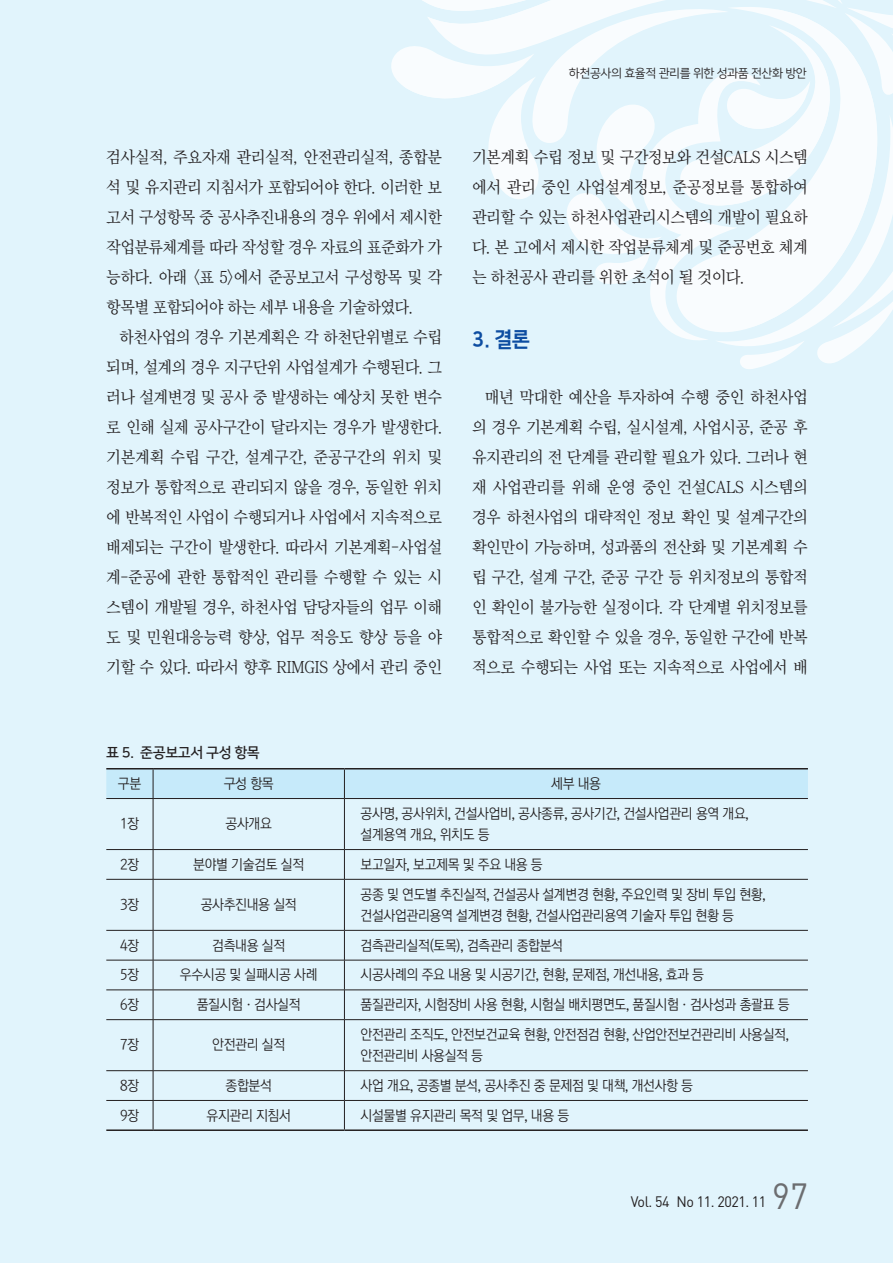
<style>
.page{position:relative;width:893px;height:1263px;background:#e1f4fc}
.page>*{position:absolute;margin:0;border:0;box-sizing:border-box;transform-origin:0 0}
.t1{font:36px "DIN Pro";color:#6c6d70;scale:.95 1}
._1_중타이틀{font:21px "Nanum Square EB";color:#0d4da1;scale:.95 1}
.t2{font:16.5px/30px "Chosun Sm";letter-spacing:-.03em;color:#231f20;text-align:justify}
.t3{font:15px "DIN Pro";letter-spacing:-.03em;color:#231f20;scale:.95 1}
._5_표안_윤고딕{font:14.25px/21px "Korean GD12 R";letter-spacing:-.03em;color:#231f20;scale:.95 1}
._4_표그림제목{font:14.25px "Nanum Square B";letter-spacing:-.03em;color:#231f20}
.t4{font:12px "Nanum Square R";letter-spacing:-.03em;color:#231f20}
</style>
<div class="page">
<svg style="left:740px;top:346px;width:120px;height:23px"></svg>
<svg style="left:391px;top:13px;width:502px;height:333px"></svg>
<svg style="left:393px;top:0;width:486px;height:206px"></svg>
<svg style="left:391px;top:262px;width:165px;height:84px"></svg>
<div style="left:106px;top:769px;width:702px;height:29px;background:#c6eafa"></div>
<hr style="left:106px;top:798px;width:47px;height:1px;background:#231f20">
<hr style="left:153px;top:798px;width:191px;height:1px;background:#231f20">
<hr style="left:153px;top:799px;width:1px;height:50px;background:#231f20">
<hr style="left:344px;top:798px;width:464px;height:1px;background:#231f20">
<hr style="left:344px;top:799px;width:1px;height:50px;background:#231f20">
<hr style="left:106px;top:849px;width:47px;height:1px;background:#231f20">
<hr style="left:153px;top:849px;width:191px;height:1px;background:#231f20">
<svg style="left:153px;top:850px;width:1px;height:29px"></svg>
<hr style="left:344px;top:849px;width:464px;height:1px;background:#231f20">
<svg style="left:344px;top:850px;width:1px;height:29px"></svg>
<hr style="left:106px;top:879px;width:47px;height:1px;background:#231f20">
<hr style="left:153px;top:879px;width:191px;height:1px;background:#231f20">
<hr style="left:153px;top:879px;width:1px;height:51px;background:#231f20">
<hr style="left:344px;top:879px;width:464px;height:1px;background:#231f20">
<hr style="left:344px;top:879px;width:1px;height:51px;background:#231f20">
<hr style="left:106px;top:930px;width:47px;height:1px;background:#231f20">
<hr style="left:153px;top:930px;width:191px;height:1px;background:#231f20">
<hr style="left:153px;top:930px;width:1px;height:30px;background:#231f20">
<hr style="left:344px;top:930px;width:464px;height:1px;background:#231f20">
<hr style="left:344px;top:930px;width:1px;height:30px;background:#231f20">
<hr style="left:106px;top:960px;width:47px;height:1px;background:#231f20">
<hr style="left:153px;top:960px;width:191px;height:1px;background:#231f20">
<hr style="left:153px;top:960px;width:1px;height:30px;background:#231f20">
<hr style="left:344px;top:960px;width:464px;height:1px;background:#231f20">
<hr style="left:344px;top:960px;width:1px;height:30px;background:#231f20">
<hr style="left:106px;top:990px;width:47px;height:1px;background:#231f20">
<hr style="left:153px;top:990px;width:191px;height:1px;background:#231f20">
<svg style="left:153px;top:990px;width:1px;height:29px"></svg>
<hr style="left:344px;top:990px;width:464px;height:1px;background:#231f20">
<svg style="left:344px;top:990px;width:1px;height:29px"></svg>
<hr style="left:106px;top:1019px;width:47px;height:1px;background:#231f20">
<hr style="left:153px;top:1019px;width:191px;height:1px;background:#231f20">
<hr style="left:153px;top:1020px;width:1px;height:50px;background:#231f20">
<hr style="left:344px;top:1019px;width:464px;height:1px;background:#231f20">
<hr style="left:344px;top:1020px;width:1px;height:50px;background:#231f20">
<hr style="left:106px;top:1070px;width:47px;height:1px;background:#231f20">
<hr style="left:153px;top:1070px;width:191px;height:1px;background:#231f20">
<hr style="left:344px;top:1070px;width:464px;height:1px;background:#231f20">
<hr style="left:106px;top:1100px;width:47px;height:1px;background:#231f20">
<hr style="left:153px;top:1100px;width:191px;height:1px;background:#231f20">
<svg style="left:153px;top:1071px;width:1px;height:58px"></svg>
<hr style="left:344px;top:1100px;width:464px;height:1px;background:#231f20">
<svg style="left:344px;top:1071px;width:1px;height:58px"></svg>
<hr style="left:106px;top:768px;width:47px;height:1px;background:#231f20">
<hr style="left:153px;top:768px;width:191px;height:1px;background:#231f20">
<hr style="left:344px;top:768px;width:464px;height:1px;background:#231f20">
<hr style="left:106px;top:1129px;width:47px;height:2px;background:#231f20">
<hr style="left:153px;top:1129px;width:191px;height:2px;background:#231f20">
<hr style="left:344px;top:1129px;width:464px;height:2px;background:#231f20">
<p class="t2" style="left:106px;top:142px;width:337px">검사실적, 주요자재 관리실적, 안전관리실적, 종합분 석 및 유지관리 지침서가 포함되어야 한다. 이러한 보 고서 구성항목 중 공사추진내용의 경우 위에서 제시한 작업분류체계를 따라 작성할 경우 자료의 표준화가 가 능하다. 아래 &lt;표 5&gt;에서 준공보고서 구성항목 및 각 항목별 포함되어야 하는 세부 내용을 기술하였다.</p>
<p class="t2" style="left:106px;top:322px;width:337px;text-indent:13px">하천사업의 경우 기본계획은 각 하천단위별로 수립 되며, 설계의 경우 지구단위 사업설계가 수행된다. 그 러나 설계변경 및 공사 중 발생하는 예상치 못한 변수 로 인해 실제 공사구간이 달라지는 경우가 발생한다. 기본계획 수립 구간, 설계구간, 준공구간의 위치 및 정보가 통합적으로 관리되지 않을 경우, 동일한 위치 에 반복적인 사업이 수행되거나 사업에서 지속적으로 배제되는 구간이 발생한다. 따라서 기본계획-사업설 계-준공에 관한 통합적인 관리를 수행할 수 있는 시 스템이 개발될 경우, 하천사업 담당자들의 업무 이해 도 및 민원대응능력 향상, 업무 적응도 향상 등을 야 기할 수 있다. 따라서 향후 RIMGIS 상에서 관리 중인</p>
<p class="t4" style="left:569px;top:67px;width:239px">하천공사의 효율적 관리를 위한 성과품 전산화 방안</p>
<p class="t2" style="left:472px;top:142px;width:337px">기본계획 수립 정보 및 구간정보와 건설CALS 시스템 에서 관리 중인 사업설계정보, 준공정보를 통합하여 관리할 수 있는 하천사업관리시스템의 개발이 필요하 다. 본 고에서 제시한 작업분류체계 및 준공번호 체계 는 하천공사 관리를 위한 초석이 될 것이다.</p>
<p class="_1_중타이틀" style="left:472px;top:328px;width:63px">3. 결론</p>
<p class="t2" style="left:472px;top:382px;width:337px;text-indent:13px">매년 막대한 예산을 투자하여 수행 중인 하천사업 의 경우 기본계획 수립, 실시설계, 사업시공, 준공 후 유지관리의 전 단계를 관리할 필요가 있다. 그러나 현 재 사업관리를 위해 운영 중인 건설CALS 시스템의 경우 하천사업의 대략적인 정보 확인 및 설계구간의 확인만이 가능하며, 성과품의 전산화 및 기본계획 수 립 구간, 설계 구간, 준공 구간 등 위치정보의 통합적 인 확인이 불가능한 실정이다. 각 단계별 위치정보를 통합적으로 확인할 수 있을 경우, 동일한 구간에 반복 적으로 수행되는 사업 또는 지속적으로 사업에서 배</p>
<p class="_4_표그림제목" style="left:106px;top:745px;width:155px">표 5. 준공보고서 구성 항목</p>
<p class="_5_표안_윤고딕" style="left:118px;top:773px;width:26px">구분</p>
<p class="_5_표안_윤고딕" style="left:224px;top:773px;width:54px">구성 항목</p>
<p class="_5_표안_윤고딕" style="left:551px;top:773px;width:54px">세부 내용</p>
<p class="_5_표안_윤고딕" style="left:120px;top:813px;width:22px">1장</p>
<p class="_5_표안_윤고딕" style="left:226px;top:813px;width:50px">공사개요</p>
<p class="_5_표안_윤고딕" style="left:361px;top:803px;width:410px">공사명, 공사위치, 건설사업비, 공사종류, 공사기간, 건설사업관리 용역 개요, 설계용역 개요, 위치도 등</p>
<p class="_5_표안_윤고딕" style="left:120px;top:854px;width:22px">2장</p>
<p class="_5_표안_윤고딕" style="left:193px;top:854px;width:118px">분야별 기술검토 실적</p>
<p class="_5_표안_윤고딕" style="left:361px;top:854px;width:193px">보고일자, 보고제목 및 주요 내용 등</p>
<p class="_5_표안_윤고딕" style="left:120px;top:894px;width:22px">3장</p>
<p class="_5_표안_윤고딕" style="left:201px;top:894px;width:103px">공사추진내용 실적</p>
<p class="_5_표안_윤고딕" style="left:361px;top:884px;width:428px">공종 및 연도별 추진실적, 건설공사 설계변경 현황, 주요인력 및 장비 투입 현황, 건설사업관리용역 설계변경 현황, 건설사업관리용역 기술자 투입 현황 등</p>
<p class="_5_표안_윤고딕" style="left:120px;top:934px;width:22px">4장</p>
<p class="_5_표안_윤고딕" style="left:212px;top:934px;width:78px">검측내용 실적</p>
<p class="_5_표안_윤고딕" style="left:361px;top:934px;width:215px">검측관리실적(토목), 검측관리 종합분석</p>
<p class="_5_표안_윤고딕" style="left:120px;top:964px;width:22px">5장</p>
<p class="_5_표안_윤고딕" style="left:180px;top:964px;width:146px">우수시공 및 실패시공 사례</p>
<p class="_5_표안_윤고딕" style="left:361px;top:964px;width:363px">시공사례의 주요 내용 및 시공기간, 현황, 문제점, 개선내용, 효과 등</p>
<p class="_5_표안_윤고딕" style="left:120px;top:994px;width:22px">6장</p>
<p class="_5_표안_윤고딕" style="left:197px;top:994px;width:111px">품질시험·검사실적</p>
<p class="_5_표안_윤고딕" style="left:361px;top:994px;width:453px">품질관리자, 시험장비 사용 현황, 시험실 배치평면도, 품질시험·검사성과 총괄표 등</p>
<p class="_5_표안_윤고딕" style="left:120px;top:1034px;width:22px">7장</p>
<p class="_5_표안_윤고딕" style="left:212px;top:1034px;width:78px">안전관리 실적</p>
<p class="_5_표안_윤고딕" style="left:361px;top:1024px;width:453px">안전관리 조직도, 안전보건교육 현황, 안전점검 현황, 산업안전보건관리비 사용실적, 안전관리비 사용실적 등</p>
<p class="_5_표안_윤고딕" style="left:120px;top:1075px;width:22px">8장</p>
<p class="_5_표안_윤고딕" style="left:226px;top:1075px;width:50px">종합분석</p>
<p class="_5_표안_윤고딕" style="left:361px;top:1075px;width:352px">사업 개요, 공종별 분석, 공사추진 중 문제점 및 대책, 개선사항 등</p>
<p class="_5_표안_윤고딕" style="left:120px;top:1105px;width:22px">9장</p>
<p class="_5_표안_윤고딕" style="left:206px;top:1105px;width:90px">유지관리 지침서</p>
<p class="_5_표안_윤고딕" style="left:361px;top:1105px;width:221px">시설물별 유지관리 목적 및 업무, 내용 등</p>
<p class="t3" style="left:631px;top:1191px;width:144px">Vol. 54 No 11. 2021. 11</p>
<h1 class="t1" style="left:772px;top:1171px;width:39px">97</h1>
</div>
